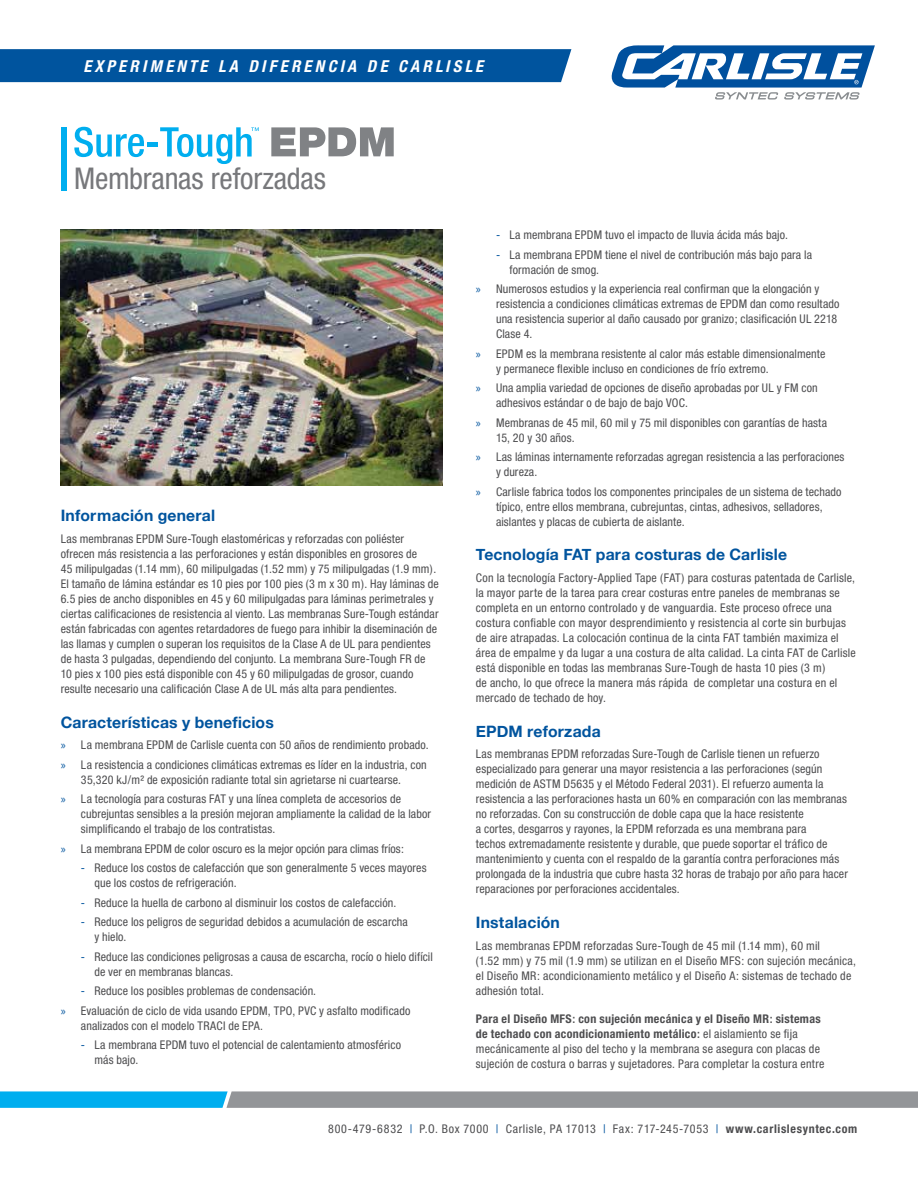
<style>
.page{position:relative;width:918px;height:1188px;background:#fff}
.page>*{position:absolute;margin:0;border:0;box-sizing:border-box;transform-origin:0 0}
.t1{font:condensed 30px "Helvetica Neue";letter-spacing:-.005em;color:#77787b}
.t2{font:italic 700 condensed 16.5px "Helvetica Neue";letter-spacing:.2em;color:#fff}
.t3{font:700 15.75px "Helvetica Neue";letter-spacing:.01em;color:#00549e}
.t4{font:condensed 12px/15px "Helvetica Neue";letter-spacing:.01em;color:#4d4d4f}
.t5{font:condensed 12px "Helvetica Neue";letter-spacing:.05em;color:#4d4d4f}
.s1{font-family:"Myriad Pro";font-stretch:normal;color:#00549e}
.s2{color:#00549e}
.s3{font-weight:700}
.s4{font-weight:500}
</style>
<div class="page">
<svg style="left:271px;top:127px;width:123px;height:29px"></svg>
<svg style="left:74px;top:127px;width:70px;height:30px"></svg>
<hr style="left:147px;top:143px;width:11px;height:4px;background:#00aeef">
<div style="left:61px;top:127px;width:6px;height:64px;background:#00aeef"></div>
<svg style="left:160px;top:127px;width:99px;height:37px"></svg>
<svg style="left:0;top:1091px;width:918px;height:17px;background:#749eb0"></svg>
<div style="left:0;top:49px;width:571px;height:33px;background:#00549e"></div>
<svg style="left:612px;top:45px;width:263px;height:55px"></svg>
<img style="left:61px;top:230px;width:381px;height:256px">
<h2 class="t2" style="left:84px;top:56px;width:401px">EXPERIMENTE LA DIFERENCIA DE CARLISLE</h2>
<h1 class="t1" style="left:74px;top:161px;width:253px">Membranas reforzadas</h1>
<h3 class="t3" style="left:61px;top:503px;width:156px">Información general</h3>
<p class="t4" style="left:61px;top:531px;width:380px">Las membranas EPDM Sure-Tough elastoméricas y reforzadas con poliéster ofrecen más resistencia a las perforaciones y están disponibles en grosores de<br>45 milipulgadas (1.14 mm), 60 milipulgadas (1.52 mm) y 75 milipulgadas (1.9 mm).<br>El tamaño de lámina estándar es 10 pies por 100 pies (3 m x 30 m). Hay láminas de 6.5 pies de ancho disponibles en 45 y 60 milipulgadas para láminas perimetrales y ciertas calificaciones de resistencia al viento. Las membranas Sure-Tough estándar están fabricadas con agentes retardadores de fuego para inhibir la diseminación de las llamas y cumplen o superan los requisitos de la Clase A de UL para pendientes de hasta 3 pulgadas, dependiendo del conjunto. La membrana Sure-Tough FR de 10 pies x 100 pies está disponible con 45 y 60 milipulgadas de grosor, cuando resulte necesario una calificación Clase A de UL más alta para pendientes.</p>
<h3 class="t3" style="left:61px;top:710px;width:215px">Características y beneficios</h3>
<p class="t4" style="left:61px;top:735px;width:369px;line-height:19.5px"><span class="s1">»</span> La membrana EPDM de Carlisle cuenta con 50 años de rendimiento probado. <span class="s1">»</span> La resistencia a condiciones climáticas extremas es líder en la industria, con</p>
<p class="t4" style="left:61px;top:770px;width:342px;line-height:19.5px;text-align:right">35,320 kJ/m² de exposición radiante total sin agrietarse ni cuartearse.<br><span class="s1">»</span> La tecnología para costuras FAT y una línea completa de accesorios de</p>
<p class="t4" style="left:81px;top:807px;width:352px">cubrejuntas sensibles a la presión mejoran ampliamente la calidad de la labor simplificando el trabajo de los contratistas.</p>
<p class="t4" style="left:61px;top:841px;width:345px"><span class="s1">»</span> La membrana EPDM de color oscuro es la mejor opción para climas fríos:</p>
<p class="t4" style="left:94px;top:861px;width:334px;text-indent:-14px"><span class="s2">-</span> Reduce los costos de calefacción que son generalmente 5 veces mayores que los costos de refrigeración.</p>
<p class="t4" style="left:81px;top:895px;width:317px"><span class="s2">-</span> Reduce la huella de carbono al disminuir los costos de calefacción.</p>
<p class="t4" style="left:94px;top:915px;width:315px;text-indent:-14px"><span class="s2">-</span> Reduce los peligros de seguridad debidos a acumulación de escarcha y hielo.</p>
<p class="t4" style="left:94px;top:949px;width:340px;text-indent:-14px"><span class="s2">-</span> Reduce las condiciones peligrosas a causa de escarcha, rocío o hielo difícil de ver en membranas blancas.</p>
<p class="t4" style="left:61px;top:981px;width:351px;line-height:19.5px;text-indent:20px"><span class="s2">-</span> Reduce los posibles problemas de condensación.<br><span class="s1">»</span> Evaluación de ciclo de vida usando EPDM, TPO, PVC y asfalto modificado</p>
<p class="t4" style="left:81px;top:1018px;width:184px">analizados con el modelo TRACI de EPA.</p>
<p class="t4" style="left:94px;top:1038px;width:308px;text-indent:-14px"><span class="s2">-</span> La membrana EPDM tuvo el potencial de calentamiento atmosférico más bajo.</p>
<p class="t4" style="left:496px;top:228px;width:293px"><span class="s2">-</span> La membrana EPDM tuvo el impacto de lluvia ácida más bajo.</p>
<p class="t4" style="left:510px;top:247px;width:304px;text-indent:-14px"><span class="s2">-</span> La membrana EPDM tiene el nivel de contribución más bajo para la formación de smog.</p>
<p class="t4" style="left:496px;top:282px;width:345px;text-indent:-20px"><span class="s1">»</span> Numerosos estudios y la experiencia real confirman que la elongación y resistencia a condiciones climáticas extremas de EPDM dan como resultado una resistencia superior al daño causado por granizo; clasificación UL 2218<br>Clase 4.</p>
<p class="t4" style="left:496px;top:346px;width:331px;text-indent:-20px"><span class="s1">»</span> EPDM es la membrana resistente al calor más estable dimensionalmente y permanece flexible incluso en condiciones de frío extremo.</p>
<p class="t4" style="left:496px;top:381px;width:323px;text-indent:-20px"><span class="s1">»</span> Una amplia variedad de opciones de diseño aprobadas por UL y FM con adhesivos estándar o de bajo de bajo VOC.</p>
<p class="t4" style="left:496px;top:415px;width:333px;text-indent:-20px"><span class="s1">»</span> Membranas de 45 mil, 60 mil y 75 mil disponibles con garantías de hasta<br>15, 20 y 30 años.</p>
<p class="t4" style="left:496px;top:450px;width:350px;text-indent:-20px"><span class="s1">»</span> Las láminas internamente reforzadas agregan resistencia a las perforaciones y dureza.</p>
<p class="t4" style="left:496px;top:484px;width:347px;text-indent:-20px"><span class="s1">»</span> Carlisle fabrica todos los componentes principales de un sistema de techado típico, entre ellos membrana, cubrejuntas, cintas, adhesivos, selladores, aislantes y placas de cubierta de aislante.</p>
<h3 class="t3" style="left:476px;top:542px;width:313px">Tecnología FAT para costuras de Carlisle</h3>
<p class="t4" style="left:476px;top:570px;width:382px">Con la tecnología Factory-Applied Tape (FAT) para costuras patentada de Carlisle, la mayor parte de la tarea para crear costuras entre paneles de membranas se completa en un entorno controlado y de vanguardia. Este proceso ofrece una costura confiable con mayor desprendimiento y resistencia al corte sin burbujas de aire atrapadas. La colocación continua de la cinta FAT también maximiza el área de empalme y da lugar a una costura de alta calidad. La cinta FAT de Carlisle está disponible en todas las membranas Sure-Tough de hasta 10 pies (3 m)<br>de ancho, lo que ofrece la manera más rápida de completar una costura en el mercado de techado de hoy.</p>
<h3 class="t3" style="left:476px;top:719px;width:126px">EPDM reforzada</h3>
<p class="t4" style="left:476px;top:747px;width:374px">Las membranas EPDM reforzadas Sure-Tough de Carlisle tienen un refuerzo especializado para generar una mayor resistencia a las perforaciones (según medición de ASTM D5635 y el Método Federal 2031). El refuerzo aumenta la resistencia a las perforaciones hasta un 60% en comparación con las membranas no reforzadas. Con su construcción de doble capa que la hace resistente<br>a cortes, desgarros y rayones, la EPDM reforzada es una membrana para<br>techos extremadamente resistente y durable, que puede soportar el tráfico de mantenimiento y cuenta con el respaldo de la garantía contra perforaciones más prolongada de la industria que cubre hasta 32 horas de trabajo por año para hacer reparaciones por perforaciones accidentales.</p>
<h3 class="t3" style="left:476px;top:910px;width:86px">Instalación</h3>
<p class="t4" style="left:476px;top:938px;width:382px">Las membranas EPDM reforzadas Sure-Tough de 45 mil (1.14 mm), 60 mil<br>(1.52 mm) y 75 mil (1.9 mm) se utilizan en el Diseño MFS: con sujeción mecánica, el Diseño MR: acondicionamiento metálico y el Diseño A: sistemas de techado de adhesión total.</p>
<p class="t4" style="left:476px;top:1011px;width:350px"><span class="s3">Para el Diseño MFS</span><span class="s4">:</span> <span class="s3">con sujeción mecánica y el Diseño MR</span><span class="s4">:</span> <span class="s3">sistemas de techado con acondicionamiento metálico</span><span class="s4">:</span> el aislamiento se fija mecánicamente al piso del techo y la membrana se asegura con placas de sujeción de costura o barras y sujetadores. Para completar la costura entre</p>
<p class="t5" style="left:328px;top:1122px;width:531px">800-479-6832 <span class="s2">|</span> P.O. Box 7000 <span class="s2">|</span> Carlisle, PA 17013 <span class="s2">|</span> Fax: 717-245-7053 <span class="s2">|</span> <span class="s3">www.carlislesyntec.com</span></p>
</div>
